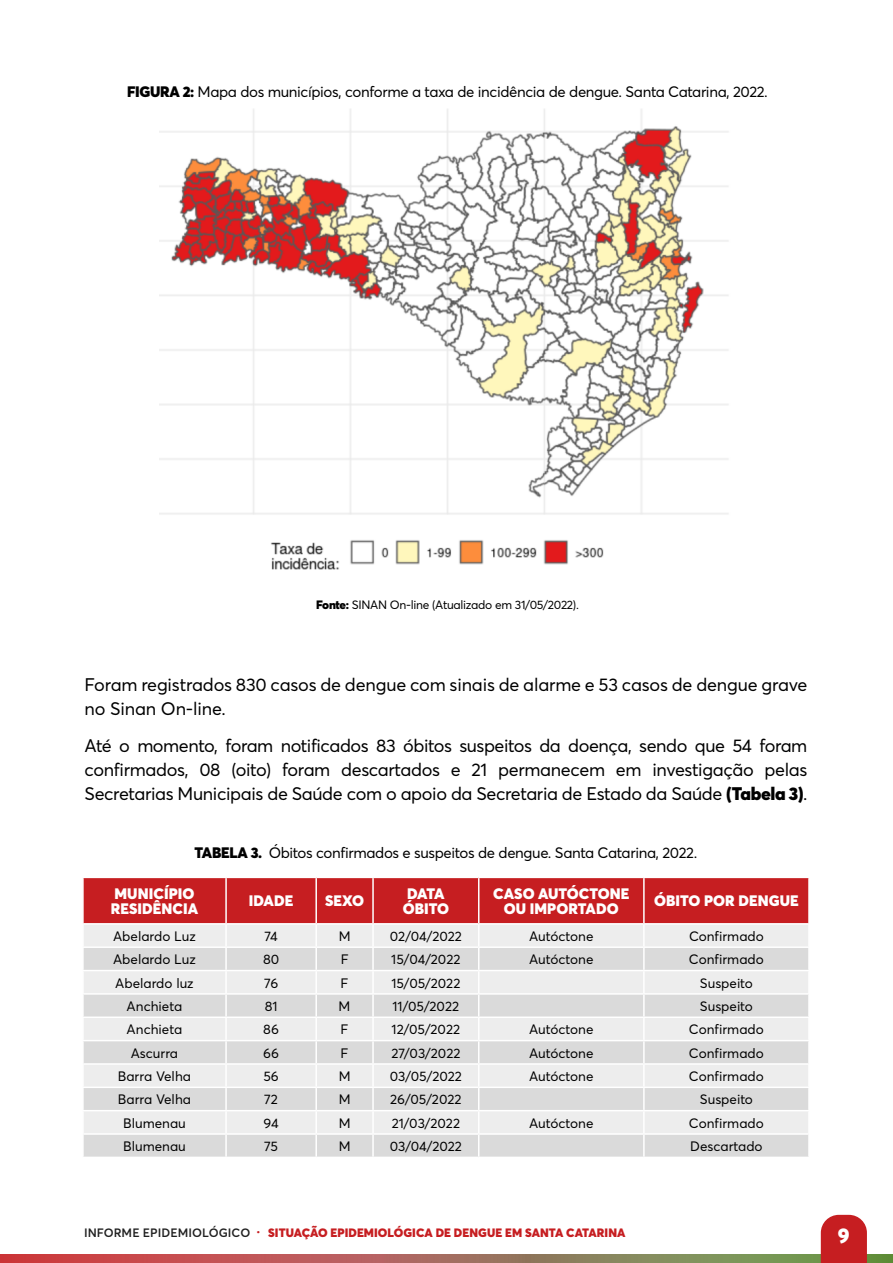
<style>
.page{position:relative;width:893px;height:1263px;background:#fff}
.page>*{position:absolute;margin:0;border:0;box-sizing:border-box;transform-origin:0 0}
.t1{font:900 21px "Averta";color:#fff}
.t2{font:18px/24px "Averta";letter-spacing:-.01em;color:#000}
.t3{font:15px "Averta";letter-spacing:-.025em;color:#000}
.t4{font:900 15px/15px "Averta";letter-spacing:.005em;color:#fff}
.t5{font:900 15px/15px "Averta";letter-spacing:-.03em;color:#fff}
.t6{font:13.5px "Averta";color:#000}
.t7{font:900 12px "Averta";letter-spacing:.005em;color:#c61e21}
.t8{font:12px "Averta";letter-spacing:-.025em;color:#000}
.s1{font-weight:900}
.s2{font-weight:600;color:#202020}
</style>
<div class="page">
<svg style="left:0;top:1254px;width:385px;height:9px;background:#c44e50"></svg>
<svg style="left:385px;top:1254px;width:508px;height:9px;background:#89835a"></svg>
<svg style="left:821px;top:1215px;width:46px;height:48px;background:#c92b2e"></svg>
<img style="left:159px;top:109px;width:570px;height:461px">
<svg style="left:83px;top:877px;width:726px;height:279px;background:#e0c5c6"></svg>
<hr style="left:644px;top:1133px;width:166px;height:2px;background:#fff">
<hr style="left:643px;top:1135px;width:2px;height:21px;background:#fff">
<hr style="left:808px;top:1135px;width:2px;height:21px;background:#fff">
<p class="t3" style="left:127px;top:82px;width:642px"><span class="s1">FIGURA 2:</span> Mapa dos municípios, conforme a taxa de incidência de dengue. Santa Catarina, 2022.</p>
<p class="t8" style="left:316px;top:597px;width:264px"><span class="s1">Fonte:</span> SINAN On-line (Atualizado em 31/05/2022).</p>
<h2 class="t2" style="left:85px;top:673px;width:724px">Foram registrados 830 casos de dengue com sinais de alarme e 53 casos de dengue grave no Sinan On-line.</h2>
<p class="t2" style="left:85px;top:734px;width:724px;text-align:justify">Até o momento, foram notificados 83 óbitos suspeitos da doença, sendo que 54 foram confirmados, 08 (oito) foram descartados e 21 permanecem em investigação pelas Secretarias Municipais de Saúde com o apoio da Secretaria de Estado da Saúde <span class="s1">(Tabela 3)</span>.</p>
<p class="t3" style="left:195px;top:843px;width:504px"><span class="s1">TABELA 3.</span> Óbitos confirmados e suspeitos de dengue. Santa Catarina, 2022.</p>
<p class="t4" style="left:111px;top:886px;width:89px">MUNICÍPIO<br>RESIDÊNCIA</p>
<p class="t4" style="left:249px;top:893px;width:46px">IDADE</p>
<p class="t4" style="left:325px;top:893px;width:40px">SEXO</p>
<p class="t5" style="left:403px;top:886px;width:48px">DATA<br>ÓBITO</p>
<p class="t4" style="left:493px;top:886px;width:138px;text-align:center">CASO AUTÓCTONE<br>OU IMPORTADO</p>
<p class="t4" style="left:654px;top:893px;width:146px">ÓBITO POR DENGUE</p>
<p class="t6" style="left:113px;top:928px;width:84px">Abelardo Luz</p>
<p class="t6" style="left:264px;top:928px;width:15px">74</p>
<p class="t6" style="left:339px;top:928px;width:13px">M</p>
<p class="t6" style="left:390px;top:928px;width:74px">02/04/2022</p>
<p class="t6" style="left:529px;top:928px;width:66px">Autóctone</p>
<p class="t6" style="left:689px;top:928px;width:76px">Confirmado</p>
<p class="t6" style="left:113px;top:951px;width:84px">Abelardo Luz</p>
<p class="t6" style="left:263px;top:951px;width:18px">80</p>
<p class="t6" style="left:341px;top:951px;width:9px">F</p>
<p class="t6" style="left:391px;top:951px;width:71px">15/04/2022</p>
<p class="t6" style="left:529px;top:951px;width:66px">Autóctone</p>
<p class="t6" style="left:689px;top:951px;width:76px">Confirmado</p>
<p class="t6" style="left:115px;top:974px;width:80px">Abelardo luz</p>
<p class="t6" style="left:264px;top:974px;width:16px">76</p>
<p class="t6" style="left:341px;top:974px;width:9px">F</p>
<p class="t6" style="left:391px;top:974px;width:70px">15/05/2022</p>
<p class="t6" style="left:700px;top:974px;width:55px">Suspeito</p>
<p class="t6" style="left:127px;top:998px;width:57px">Anchieta</p>
<p class="t6" style="left:265px;top:998px;width:14px">81</p>
<p class="t6" style="left:339px;top:998px;width:13px">M</p>
<p class="t6" style="left:393px;top:998px;width:68px">11/05/2022</p>
<p class="t6" style="left:700px;top:998px;width:55px">Suspeito</p>
<p class="t6" style="left:127px;top:1021px;width:57px">Anchieta</p>
<p class="t6" style="left:263px;top:1021px;width:17px">86</p>
<p class="t6" style="left:341px;top:1021px;width:9px">F</p>
<p class="t6" style="left:392px;top:1021px;width:70px">12/05/2022</p>
<p class="t6" style="left:529px;top:1021px;width:66px">Autóctone</p>
<p class="t6" style="left:689px;top:1021px;width:76px">Confirmado</p>
<p class="t6" style="left:131px;top:1044px;width:49px">Ascurra</p>
<p class="t6" style="left:263px;top:1044px;width:17px">66</p>
<p class="t6" style="left:341px;top:1044px;width:9px">F</p>
<p class="t6" style="left:391px;top:1044px;width:71px">27/03/2022</p>
<p class="t6" style="left:529px;top:1044px;width:66px">Autóctone</p>
<p class="t6" style="left:689px;top:1044px;width:76px">Confirmado</p>
<p class="t6" style="left:118px;top:1068px;width:75px">Barra Velha</p>
<p class="t6" style="left:263px;top:1068px;width:17px">56</p>
<p class="t6" style="left:339px;top:1068px;width:13px">M</p>
<p class="t6" style="left:390px;top:1068px;width:74px">03/05/2022</p>
<p class="t6" style="left:529px;top:1068px;width:66px">Autóctone</p>
<p class="t6" style="left:689px;top:1068px;width:76px">Confirmado</p>
<p class="t6" style="left:118px;top:1091px;width:75px">Barra Velha</p>
<p class="t6" style="left:264px;top:1091px;width:15px">72</p>
<p class="t6" style="left:339px;top:1091px;width:13px">M</p>
<p class="t6" style="left:390px;top:1091px;width:73px">26/05/2022</p>
<p class="t6" style="left:700px;top:1091px;width:55px">Suspeito</p>
<p class="t6" style="left:123px;top:1114px;width:64px">Blumenau</p>
<p class="t6" style="left:263px;top:1114px;width:17px">94</p>
<p class="t6" style="left:339px;top:1114px;width:13px">M</p>
<p class="t6" style="left:392px;top:1114px;width:70px">21/03/2022</p>
<p class="t6" style="left:529px;top:1114px;width:66px">Autóctone</p>
<p class="t6" style="left:689px;top:1114px;width:76px">Confirmado</p>
<p class="t6" style="left:123px;top:1138px;width:64px">Blumenau</p>
<p class="t6" style="left:264px;top:1138px;width:16px">75</p>
<p class="t6" style="left:339px;top:1138px;width:13px">M</p>
<p class="t6" style="left:390px;top:1138px;width:74px">03/04/2022</p>
<p class="t6" style="left:690px;top:1138px;width:74px">Descartado</p>
<p class="t7" style="left:84px;top:1225px;width:543px"><span class="s2">INFORME EPIDEMIOLÓGICO</span> · SITUAÇÃO EPIDEMIOLÓGICA DE DENGUE EM SANTA CATARINA</p>
<h1 class="t1" style="left:838px;top:1222px;width:13px">9</h1>
</div>
